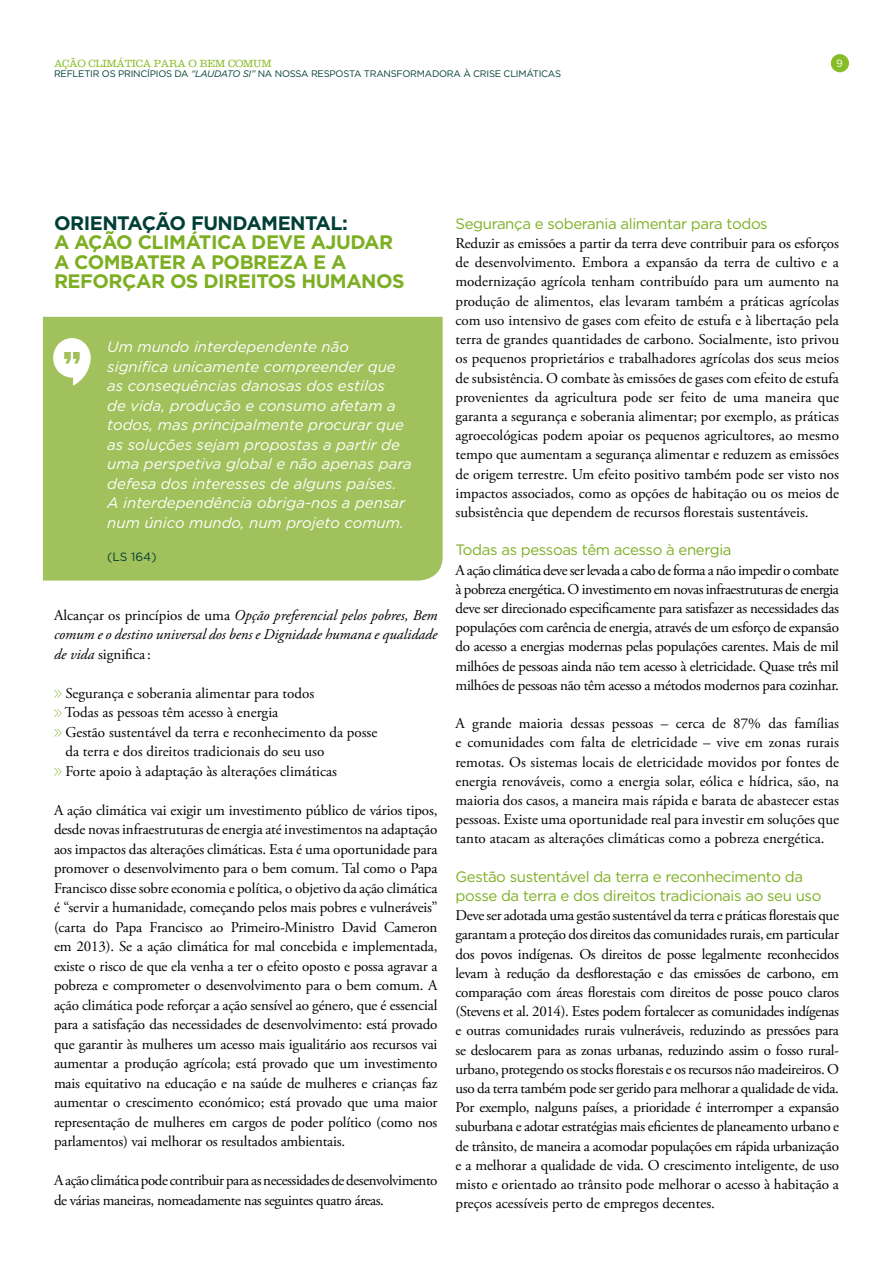
<style>
.page{position:relative;width:893px;height:1263px;background:#fff}
.page>*{position:absolute;margin:0;border:0;box-sizing:border-box;transform-origin:0 0}
.t1{font:700 19.5px/19.5px "Gotham";letter-spacing:-.025em;color:#7daf23}
.t2{font:700 19.5px "Gotham";letter-spacing:-.025em;color:#003f36}
.t3{font:15px/19.2px "Adobe Garamond Pro";color:#000;text-align:justify}
.t4{font:italic 15px/19.5px "Gotham";color:#fff}
.t5{font:15px/19.2px "Gotham";letter-spacing:-.025em;color:#7daf23}
.t6{font:italic 15px/19.5px "Adobe Garamond Pro";color:#000;text-align:justify}
.t7{font:15px/19.5px "Adobe Garamond Pro";letter-spacing:-.03em;color:#000}
.t8{font:12px "Gotham";color:#003f36}
.t9{font:300 10.8px "Clarendon LT Std";letter-spacing:-.02em;color:#86bc25}
.t10{font:10.5px "Gotham";color:#fff}
.t11{font:9.45px "Gotham";letter-spacing:-.025em;color:#003f36}
.s1{font-style:italic}
.s2{font-style:normal}
</style>
<div class="page">
<div style="left:831px;top:54px;width:18px;height:18px;background:#86bc25;border-radius:50%"></div>
<svg style="left:54px;top:690px;width:8px;height:7px"></svg>
<svg style="left:54px;top:709px;width:8px;height:8px"></svg>
<svg style="left:54px;top:729px;width:8px;height:7px"></svg>
<svg style="left:54px;top:768px;width:8px;height:7px"></svg>
<div style="left:43px;top:317px;width:400px;height:264px;background:#a1c15c"></div>
<svg style="left:53px;top:338px;width:38px;height:48px"></svg>
<p class="t9" style="left:54px;top:57px;width:219px">AÇÃO CLIMÁTICA PARA O BEM COMUM</p>
<p class="t11" style="left:54px;top:68px;width:509px">REFLETIR OS PRINCÍPIOS DA <span class="s1">“LAUDATO SI”</span> NA NOSSA RESPOSTA TRANSFORMADORA À CRISE CLIMÁTICAS</p>
<p class="t10" style="left:836px;top:57px;width:8px">9</p>
<h1 class="t2" style="left:54px;top:210px;width:295px">ORIENTAÇÃO FUNDAMENTAL:</h1>
<h1 class="t1" style="left:54px;top:232px;width:352px">A AÇÃO CLIMÁTICA DEVE AJUDAR<br>A COMBATER A POBREZA E A<br>REFORÇAR OS DIREITOS HUMANOS</h1>
<p class="t4" style="left:107px;top:337px;width:306px">Um mundo interdependente não significa unicamente compreender que as consequências danosas dos estilos<br>de vida, produção e consumo afetam a todos, mas principalmente procurar que as soluções sejam propostas a partir de uma perspetiva global e não apenas para defesa dos interesses de alguns países.<br>A interdependência obriga-nos a pensar num único mundo, num projeto comum.</p>
<p class="t8" style="left:107px;top:549px;width:51px">(LS 164)</p>
<p class="t6" style="left:54px;top:605px;width:385px"><span class="s2">Alcançar os princípios de uma</span> Opção preferencial pelos pobres, Bem comum e o destino universal dos bens e Dignidade humana e qualidade de vida <span class="s2">significa :</span></p>
<p class="t3" style="left:65px;top:684px;width:314px;text-align:left">Segurança e soberania alimentar para todos<br>Todas as pessoas têm acesso à energia<br>Gestão sustentável da terra e reconhecimento da posse da terra e dos direitos tradicionais do seu uso<br>Forte apoio à adaptação às alterações climáticas</p>
<p class="t3" style="left:54px;top:801px;width:385px">A ação climática vai exigir um investimento público de vários tipos, desde novas infraestruturas de energia até investimentos na adaptação aos impactos das alterações climáticas. Esta é uma oportunidade para promover o desenvolvimento para o bem comum. Tal como o Papa Francisco disse sobre economia e política, o objetivo da ação climática é “servir a humanidade, começando pelos mais pobres e vulneráveis” (carta do Papa Francisco ao Primeiro-Ministro David Cameron em 2013). Se a ação climática for mal concebida e implementada, existe o risco de que ela venha a ter o efeito oposto e possa agravar a pobreza e comprometer o desenvolvimento para o bem comum. A ação climática pode reforçar a ação sensível ao género, que é essencial para a satisfação das necessidades de desenvolvimento: está provado que garantir às mulheres um acesso mais igualitário aos recursos vai aumentar a produção agrícola; está provado que um investimento mais equitativo na educação e na saúde de mulheres e crianças faz aumentar o crescimento económico; está provado que uma maior representação de mulheres em cargos de poder político (como nos parlamentos) vai melhorar os resultados ambientais.</p>
<p class="t7" style="left:54px;top:1171px;width:385px">A ação climática pode contribuir para as necessidades de desenvolvimento de várias maneiras, nomeadamente nas seguintes quatro áreas.</p>
<p class="t5" style="left:455px;top:214px;width:314px">Segurança e soberania alimentar para todos</p>
<p class="t3" style="left:455px;top:234px;width:385px">Reduzir as emissões a partir da terra deve contribuir para os esforços de desenvolvimento. Embora a expansão da terra de cultivo e a modernização agrícola tenham contribuído para um aumento na produção de alimentos, elas levaram também a práticas agrícolas com uso intensivo de gases com efeito de estufa e à libertação pela terra de grandes quantidades de carbono. Socialmente, isto privou os pequenos proprietários e trabalhadores agrícolas dos seus meios de subsistência. O combate às emissões de gases com efeito de estufa provenientes da agricultura pode ser feito de uma maneira que garanta a segurança e soberania alimentar; por exemplo, as práticas agroecológicas podem apoiar os pequenos agricultores, ao mesmo tempo que aumentam a segurança alimentar e reduzem as emissões de origem terrestre. Um efeito positivo também pode ser visto nos impactos associados, como as opções de habitação ou os meios de subsistência que dependem de recursos florestais sustentáveis.</p>
<p class="t5" style="left:455px;top:540px;width:278px">Todas as pessoas têm acesso à energia</p>
<p class="t3" style="left:455px;top:561px;width:385px">A ação climática deve ser levada a cabo de forma a não impedir o combate à pobreza energética. O investimento em novas infraestruturas de energia deve ser direcionado especificamente para satisfazer as necessidades das populações com carência de energia, através de um esforço de expansão do acesso a energias modernas pelas populações carentes. Mais de mil milhões de pessoas ainda não tem acesso à eletricidade. Quase três mil milhões de pessoas não têm acesso a métodos modernos para cozinhar.</p>
<p class="t3" style="left:455px;top:714px;width:385px">A grande maioria dessas pessoas – cerca de 87% das famílias e comunidades com falta de eletricidade – vive em zonas rurais remotas. Os sistemas locais de eletricidade movidos por fontes de energia renováveis, como a energia solar, eólica e hídrica, são, na maioria dos casos, a maneira mais rápida e barata de abastecer estas pessoas. Existe uma oportunidade real para investir em soluções que tanto atacam as alterações climáticas como a pobreza energética.</p>
<p class="t5" style="left:455px;top:866px;width:367px">Gestão sustentável da terra e reconhecimento da posse da terra e dos direitos tradicionais ao seu uso</p>
<p class="t3" style="left:455px;top:906px;width:385px">Deve ser adotada uma gestão sustentável da terra e práticas florestais que garantam a proteção dos direitos das comunidades rurais, em particular dos povos indígenas. Os direitos de posse legalmente reconhecidos levam à redução da desflorestação e das emissões de carbono, em comparação com áreas florestais com direitos de posse pouco claros (Stevens et al. 2014). Estes podem fortalecer as comunidades indígenas e outras comunidades rurais vulneráveis, reduzindo as pressões para se deslocarem para as zonas urbanas, reduzindo assim o fosso rural&shy;urbano, protegendo os stocks florestais e os recursos não madeireiros. O uso da terra também pode ser gerido para melhorar a qualidade de vida.<br>Por exemplo, nalguns países, a prioridade é interromper a expansão suburbana e adotar estratégias mais eficientes de planeamento urbano e de trânsito, de maneira a acomodar populações em rápida urbanização e a melhorar a qualidade de vida. O crescimento inteligente, de uso misto e orientado ao trânsito pode melhorar o acesso à habitação a preços acessíveis perto de empregos decentes.</p>
</div>
